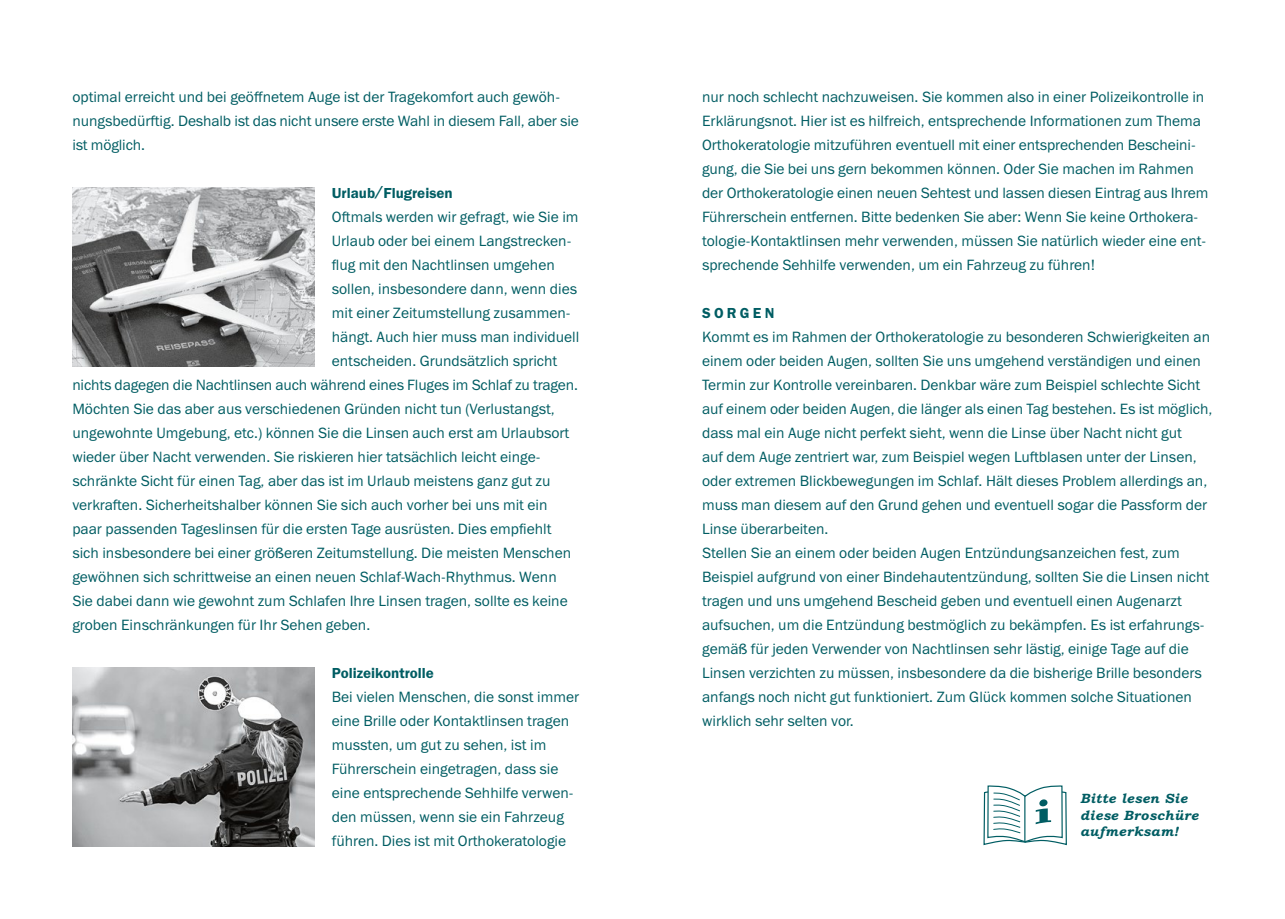
<style>
.page{position:relative;width:1285px;height:919px;background:#fff}
.page>*{position:absolute;margin:0;border:0;box-sizing:border-box;transform-origin:0 0}
.t1{font:15px/24px "Franklin Gothic Book ITC";color:#005d63}
.t2{font:600 15px "Franklin Gothic EF";color:#005d63}
.t3{font:italic 700 13.5px/16.5px "Bookman Old Style Std";letter-spacing:.025em;color:#005d63}
</style>
<div class="page">
<img style="left:72px;top:187px;width:243px;height:179px">
<img style="left:72px;top:668px;width:243px;height:178px">
<svg style="left:983px;top:785px;width:84px;height:61px"></svg>
<div style="left:1039px;top:799px;width:8px;height:7px;background:#005d63;border-radius:50%"></div>
<p class="t1" style="left:72px;top:84px;width:508px">optimal erreicht und bei geöffnetem Auge ist der Tragekomfort auch gewöh&shy;nungsbedürftig. Deshalb ist das nicht unsere erste Wahl in diesem Fall, aber sie ist möglich.</p>
<p class="t2" style="left:332px;top:184px;width:122px">Urlaub/Flugreisen</p>
<p class="t1" style="left:332px;top:204px;width:248px">Oftmals werden wir gefragt, wie Sie im</p>
<p class="t1" style="left:332px;top:228px;width:241px">Urlaub oder bei einem Langstrecken-</p>
<p class="t1" style="left:332px;top:252px;width:224px">flug mit den Nachtlinsen umgehen</p>
<p class="t1" style="left:332px;top:276px;width:247px">sollen, insbesondere dann, wenn dies</p>
<p class="t1" style="left:332px;top:300px;width:240px">mit einer Zeitumstellung zusammen-</p>
<p class="t1" style="left:332px;top:324px;width:249px">hängt. Auch hier muss man individuell</p>
<p class="t1" style="left:332px;top:348px;width:227px">entscheiden. Grundsätzlich spricht</p>
<p class="t1" style="left:72px;top:372px;width:507px">nichts dagegen die Nachtlinsen auch während eines Fluges im Schlaf zu tragen.</p>
<p class="t1" style="left:72px;top:396px;width:484px">Möchten Sie das aber aus verschiedenen Gründen nicht tun (Verlustangst,</p>
<p class="t1" style="left:72px;top:420px;width:498px">ungewohnte Umgebung, etc.) können Sie die Linsen auch erst am Urlaubsort</p>
<p class="t1" style="left:72px;top:444px;width:469px">wieder über Nacht verwenden. Sie riskieren hier tatsächlich leicht einge-</p>
<p class="t1" style="left:72px;top:468px;width:479px">schränkte Sicht für einen Tag, aber das ist im Urlaub meistens ganz gut zu</p>
<p class="t1" style="left:72px;top:492px;width:476px">verkraften. Sicherheitshalber können Sie sich auch vorher bei uns mit ein</p>
<p class="t1" style="left:72px;top:516px;width:480px">paar passenden Tageslinsen für die ersten Tage ausrüsten. Dies empfiehlt</p>
<p class="t1" style="left:72px;top:540px;width:500px">sich insbesondere bei einer größeren Zeitumstellung. Die meisten Menschen</p>
<p class="t1" style="left:72px;top:564px;width:486px">gewöhnen sich schrittweise an einen neuen Schlaf-Wach-Rhythmus. Wenn</p>
<p class="t1" style="left:72px;top:588px;width:497px">Sie dabei dann wie gewohnt zum Schlafen Ihre Linsen tragen, sollte es keine</p>
<p class="t1" style="left:72px;top:612px;width:299px">groben Einschränkungen für Ihr Sehen geben.</p>
<p class="t2" style="left:332px;top:664px;width:103px">Polizeikontrolle</p>
<p class="t1" style="left:332px;top:684px;width:249px">Bei vielen Menschen, die sonst immer eine Brille oder Kontaktlinsen tragen mussten, um gut zu sehen, ist im Führerschein eingetragen, dass sie eine entsprechende Sehhilfe verwen&shy;den müssen, wenn sie ein Fahrzeug führen. Dies ist mit Orthokeratologie</p>
<p class="t1" style="left:702px;top:84px;width:507px">nur noch schlecht nachzuweisen. Sie kommen also in einer Polizeikontrolle in Erklärungsnot. Hier ist es hilfreich, entsprechende Informationen zum Thema Orthokeratologie mitzuführen eventuell mit einer entsprechenden Bescheini&shy;gung, die Sie bei uns gern bekommen können. Oder Sie machen im Rahmen der Orthokeratologie einen neuen Sehtest und lassen diesen Eintrag aus Ihrem Führerschein entfernen. Bitte bedenken Sie aber: Wenn Sie keine Orthokera&shy;tologie-Kontaktlinsen mehr verwenden, müssen Sie natürlich wieder eine ent&shy;sprechende Sehhilfe verwenden, um ein Fahrzeug zu führen!</p>
<p class="t2" style="left:702px;top:304px;width:74px">SORGEN</p>
<p class="t1" style="left:702px;top:324px;width:511px">Kommt es im Rahmen der Orthokeratologie zu besonderen Schwierigkeiten an einem oder beiden Augen, sollten Sie uns umgehend verständigen und einen Termin zur Kontrolle vereinbaren. Denkbar wäre zum Beispiel schlechte Sicht auf einem oder beiden Augen, die länger als einen Tag bestehen. Es ist möglich, dass mal ein Auge nicht perfekt sieht, wenn die Linse über Nacht nicht gut<br>auf dem Auge zentriert war, zum Beispiel wegen Luftblasen unter der Linsen, oder extremen Blickbewegungen im Schlaf. Hält dieses Problem allerdings an, muss man diesem auf den Grund gehen und eventuell sogar die Passform der Linse überarbeiten.<br>Stellen Sie an einem oder beiden Augen Entzündungsanzeichen fest, zum Beispiel aufgrund von einer Bindehautentzündung, sollten Sie die Linsen nicht tragen und uns umgehend Bescheid geben und eventuell einen Augenarzt aufsuchen, um die Entzündung bestmöglich zu bekämpfen. Es ist erfahrungs&shy;gemäß für jeden Verwender von Nachtlinsen sehr lästig, einige Tage auf die Linsen verzichten zu müssen, insbesondere da die bisherige Brille besonders anfangs noch nicht gut funktioniert. Zum Glück kommen solche Situationen wirklich sehr selten vor.</p>
<p class="t3" style="left:1079px;top:790px;width:120px">Bitte lesen Sie diese Broschüre aufmerksam!</p>
</div>
